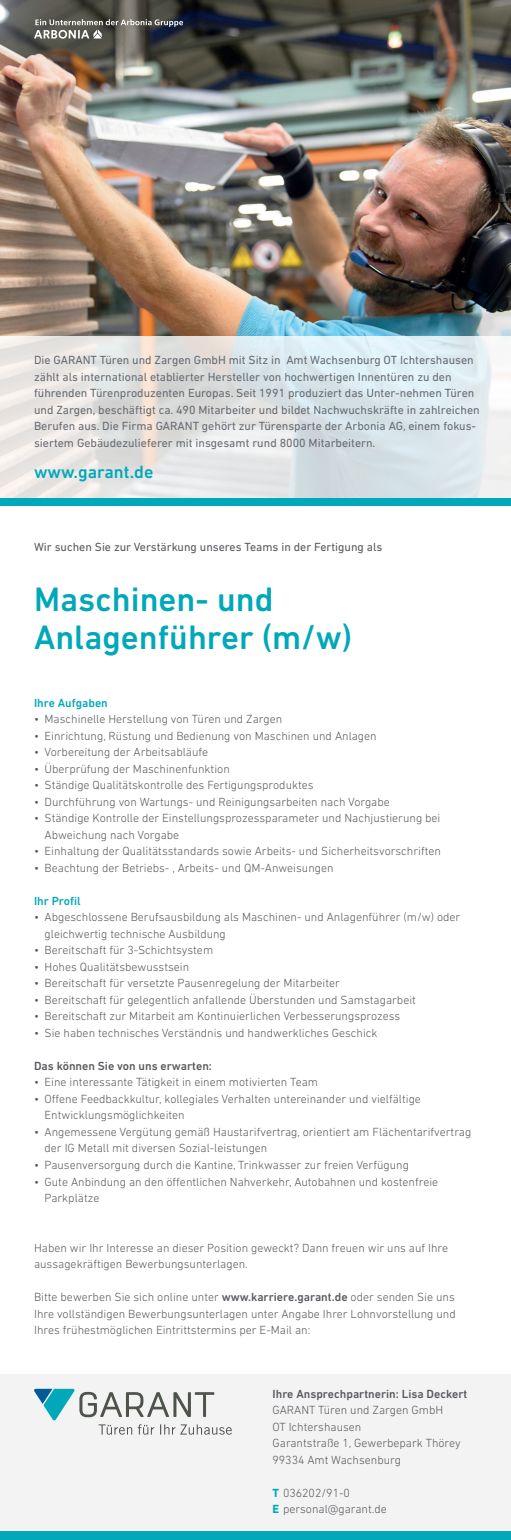
<style>
.page{position:relative;width:511px;height:1540px;background:#fff}
.page>*{position:absolute;margin:0;border:0;box-sizing:border-box;transform-origin:0 0}
.t1{font:500 34.5px/37.5px "DIN Next LT Pro";color:#00a8b9}
.t2{font:500 18px "DIN Next LT Pro";color:#00a8b9}
.t3{font:300 12px/16.5px "DIN Next LT Pro";color:#56595e}
.t4{font:12px/16.5px "DIN Next LT Pro";color:#676b72}
.t5{font:500 12px "DIN Next LT Pro";color:#56595e}
.t6{font:12px "DIN Next LT Pro";color:#56595e}
.t7{font:500 12px "DIN Next LT Pro";color:#00a8b9}
.s1{font-weight:500}
.s2{font-weight:700;color:#00a8b9}
</style>
<div class="page">
<img style="left:0;top:0;width:510px;height:336px">
<svg style="left:0;top:336px;width:510px;height:161px;background:#e1e5e6"></svg>
<div style="left:0;top:1373px;width:510px;height:166px;background:#f1f2f2"></div>
<div style="left:0;top:1530px;width:510px;height:9px;background:#00a8b9"></div>
<div style="left:0;top:497px;width:510px;height:8px;background:#00a8b9"></div>
<svg style="left:34px;top:1388px;width:198px;height:46px"></svg>
<svg style="left:34px;top:19px;width:149px;height:20px;background:#6d6e6b"></svg>
<p class="t4" style="left:34px;top:351px;width:446px">Die GARANT Türen und Zargen GmbH mit Sitz in Amt Wachsenburg OT Ichtershausen zählt als international etablierter Hersteller von hochwertigen Innentüren zu den führenden Türenproduzenten Europas. Seit 1991 produziert das Unter-nehmen Türen und Zargen, beschäftigt ca. 490 Mitarbeiter und bildet Nachwuchskräfte in zahlreichen Berufen aus. Die Firma GARANT gehört zur Türensparte der Arbonia AG, einem fokus&shy;siertem Gebäudezulieferer mit insgesamt rund 8000 Mitarbeitern.</p>
<h2 class="t2" style="left:34px;top:461px;width:121px">www.garant.de</h2>
<p class="t6" style="left:34px;top:540px;width:349px">Wir suchen Sie zur Verstärkung unseres Teams in der Fertigung als</p>
<h1 class="t1" style="left:34px;top:580px;width:319px">Maschinen- und<br>Anlagenführer (m/w)</h1>
<p class="t7" style="left:34px;top:695px;width:75px">Ihre Aufgaben</p>
<p class="t3" style="left:34px;top:710px;width:249px">• Maschinelle Herstellung von Türen und Zargen</p>
<p class="t3" style="left:34px;top:727px;width:344px">• Einrichtung, Rüstung und Bedienung von Maschinen und Anlagen</p>
<p class="t3" style="left:34px;top:743px;width:175px">• Vorbereitung der Arbeitsabläufe</p>
<p class="t3" style="left:34px;top:760px;width:197px">• Überprüfung der Maschinenfunktion</p>
<p class="t3" style="left:34px;top:776px;width:281px">• Ständige Qualitätskontrolle des Fertigungsproduktes</p>
<p class="t3" style="left:34px;top:793px;width:357px">• Durchführung von Wartungs- und Reinigungsarbeiten nach Vorgabe</p>
<p class="t3" style="left:45px;top:809px;width:397px;text-indent:-10px">• Ständige Kontrolle der Einstellungsprozessparameter und Nachjustierung bei<br>Abweichung nach Vorgabe</p>
<p class="t3" style="left:34px;top:842px;width:408px">• Einhaltung der Qualitätsstandards sowie Arbeits- und Sicherheitsvorschriften</p>
<p class="t3" style="left:34px;top:859px;width:301px">• Beachtung der Betriebs- , Arbeits- und QM-Anweisungen</p>
<p class="t7" style="left:34px;top:893px;width:48px">Ihr Profil</p>
<p class="t3" style="left:45px;top:908px;width:417px;text-indent:-10px">• Abgeschlossene Berufsausbildung als Maschinen- und Anlagenführer (m/w) oder gleichwertig technische Ausbildung</p>
<p class="t3" style="left:34px;top:941px;width:180px">• Bereitschaft für 3-Schichtsystem</p>
<p class="t3" style="left:34px;top:958px;width:156px">• Hohes Qualitätsbewusstsein</p>
<p class="t3" style="left:34px;top:974px;width:307px">• Bereitschaft für versetzte Pausenregelung der Mitarbeiter</p>
<p class="t3" style="left:34px;top:991px;width:383px">• Bereitschaft für gelegentlich anfallende Überstunden und Samstagarbeit</p>
<p class="t3" style="left:34px;top:1007px;width:367px">• Bereitschaft zur Mitarbeit am Kontinuierlichen Verbesserungsprozess</p>
<p class="t3" style="left:34px;top:1024px;width:344px">• Sie haben technisches Verständnis und handwerkliches Geschick</p>
<p class="t5" style="left:34px;top:1058px;width:179px">Das können Sie von uns erwarten:</p>
<p class="t3" style="left:34px;top:1073px;width:285px">• Eine interessante Tätigkeit in einem motivierten Team</p>
<p class="t3" style="left:45px;top:1090px;width:377px;text-indent:-10px">• Offene Feedbackkultur, kollegiales Verhalten untereinander und vielfältige<br>Entwicklungsmöglichkeiten</p>
<p class="t3" style="left:45px;top:1123px;width:428px;text-indent:-10px">• Angemessene Vergütung gemäß Haustarifvertrag, orientiert am Flächentarifvertrag der IG Metall mit diversen Sozial-leistungen</p>
<p class="t3" style="left:34px;top:1156px;width:376px">• Pausenversorgung durch die Kantine, Trinkwasser zur freien Verfügung</p>
<p class="t3" style="left:45px;top:1172px;width:395px;text-indent:-10px">• Gute Anbindung an den öffentlichen Nahverkehr, Autobahnen und kostenfreie<br>Parkplätze</p>
<p class="t3" style="left:34px;top:1238px;width:415px">Haben wir Ihr Interesse an dieser Position geweckt? Dann freuen wir uns auf Ihre aussagekräftigen Bewerbungsunterlagen.</p>
<p class="t3" style="left:34px;top:1288px;width:423px;text-align:justify">Bitte bewerben Sie sich online unter <span class="s1">www.karriere.garant.de</span> oder senden Sie uns Ihre vollständigen Bewerbungsunterlagen unter Angabe Ihrer Lohnvorstellung und Ihres frühestmöglichen Eintrittstermins per E-Mail an:</p>
<p class="t5" style="left:272px;top:1386px;width:196px">Ihre Ansprechpartnerin: Lisa Deckert</p>
<p class="t3" style="left:272px;top:1401px;width:189px">GARANT Türen und Zargen GmbH<br>OT Ichtershausen<br>Garantstraße 1, Gewerbepark Thörey<br>99334 Amt Wachsenburg</p>
<p class="t3" style="left:272px;top:1484px;width:116px"><span class="s2">T</span> 036202/91-0<br><span class="s2">E</span> personal@garant.de</p>
</div>
